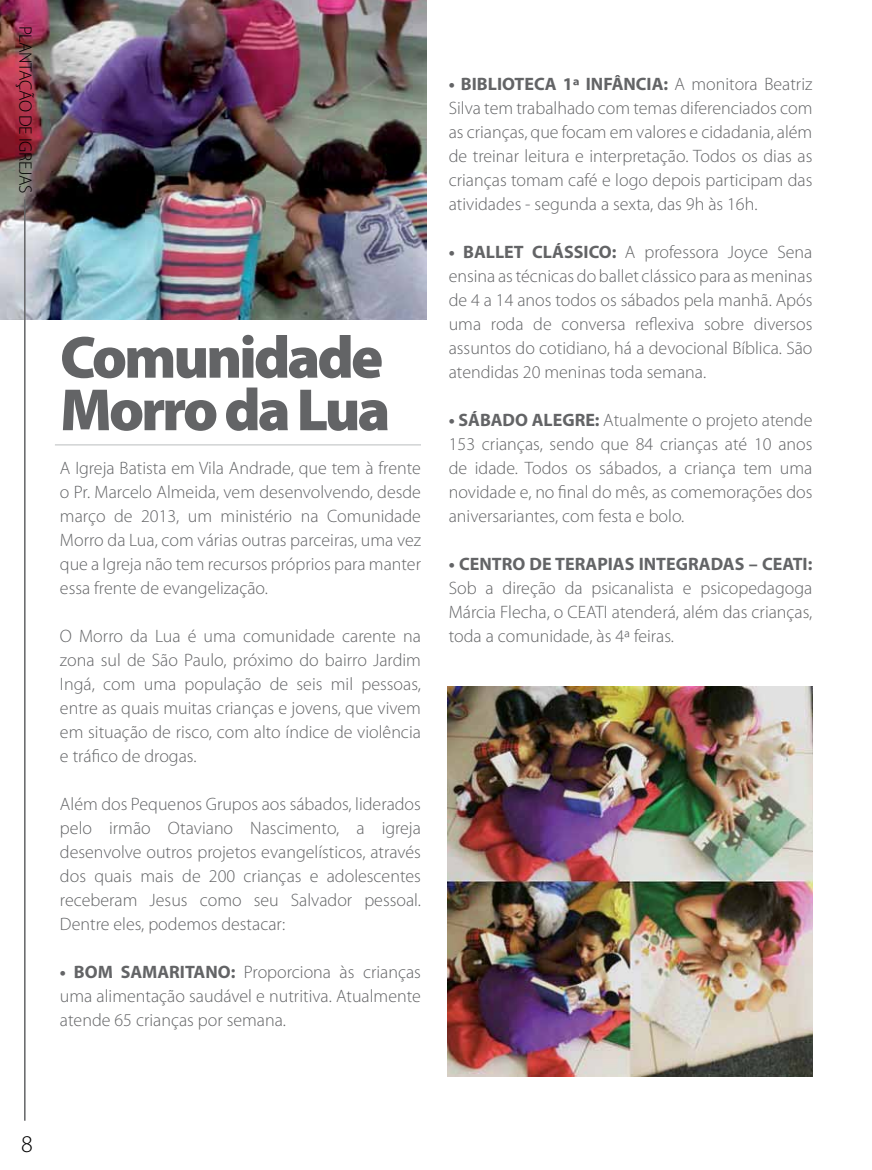
<style>
.page{position:relative;width:872px;height:1170px;background:#fff}
.page>*{position:absolute;margin:0;border:0;box-sizing:border-box;transform-origin:0 0}
.t1{font:900 60px/52.5px "Myriad Pro";letter-spacing:-.05em;color:#636466}
.t2{font:300 24px "Myriad Pro";color:#000}
.t3{font:300 18px/24px "Myriad Pro";color:#636466;text-align:justify}
.t4{font:700 18px "Myriad Pro";color:#636466}
.t5{font:300 18px "Myriad Pro";color:#000}
.s1{font-weight:700}
</style>
<div class="page">
<img style="left:0;top:0;width:426px;height:320px">
<hr style="left:24px;top:199px;width:2px;height:921px;background:#636466">
<hr style="left:55px;top:444px;width:366px;height:1px;background:#d1d3d4">
<img style="left:448px;top:686px;width:364px;height:390px">
<p class="t5" style="left:35px;top:26px;width:167px;rotate:90deg">plantação de igrejas</p>
<h1 class="t1" style="left:60px;top:332px;width:332px">Comunidade<br>Morro da Lua</h1>
<p class="t3" style="left:60px;top:456px;width:362px">A Igreja Batista em Vila Andrade, que tem à frente o Pr. Marcelo Almeida, vem desenvolvendo, desde março de 2013, um ministério na Comunidade Morro da Lua, com várias outras parceiras, uma vez que a Igreja não tem recursos próprios para manter essa frente de evangelização.</p>
<p class="t3" style="left:60px;top:624px;width:362px">O Morro da Lua é uma comunidade carente na zona sul de São Paulo, próximo do bairro Jardim Ingá, com uma população de seis mil pessoas, entre as quais muitas crianças e jovens, que vivem em situação de risco, com alto índice de violência e tráfico de drogas.</p>
<p class="t3" style="left:60px;top:792px;width:362px">Além dos Pequenos Grupos aos sábados, liderados pelo irmão Otaviano Nascimento, a igreja desenvolve outros projetos evangelísticos, através dos quais mais de 200 crianças e adolescentes receberam Jesus como seu Salvador pessoal.<br>Dentre eles, podemos destacar:</p>
<p class="t3" style="left:60px;top:960px;width:362px"><span class="s1">• BOM SAMARITANO:</span> Proporciona às crianças uma alimentação saudável e nutritiva. Atualmente atende 65 crianças por semana.</p>
<p class="t3" style="left:449px;top:72px;width:365px"><span class="s1">• BIBLIOTECA 1ª INFÂNCIA:</span> A monitora Beatriz Silva tem trabalhado com temas diferenciados com as crianças, que focam em valores e cidadania, além de treinar leitura e interpretação. Todos os dias as crianças tomam café e logo depois participam das atividades - segunda a sexta, das 9h às 16h.</p>
<p class="t3" style="left:449px;top:240px;width:365px"><span class="s1">• BALLET CLÁSSICO:</span> A professora Joyce Sena ensina as técnicas do ballet clássico para as meninas de 4 a 14 anos todos os sábados pela manhã. Após uma roda de conversa reflexiva sobre diversos assuntos do cotidiano, há a devocional Bíblica. São atendidas 20 meninas toda semana.</p>
<p class="t3" style="left:449px;top:408px;width:365px"><span class="s1">• SÁBADO ALEGRE:</span> Atualmente o projeto atende 153 crianças, sendo que 84 crianças até 10 anos de idade. Todos os sábados, a criança tem uma novidade e, no final do mês, as comemorações dos aniversariantes, com festa e bolo.</p>
<p class="t4" style="left:449px;top:552px;width:365px">• CENTRO DE TERAPIAS INTEGRADAS – CEATI:</p>
<p class="t3" style="left:449px;top:576px;width:365px">Sob a direção da psicanalista e psicopedagoga Márcia Flecha, o CEATI atenderá, além das crianças, toda a comunidade, às 4ª feiras.</p>
<h2 class="t2" style="left:21px;top:1130px;width:13px">8</h2>
</div>
